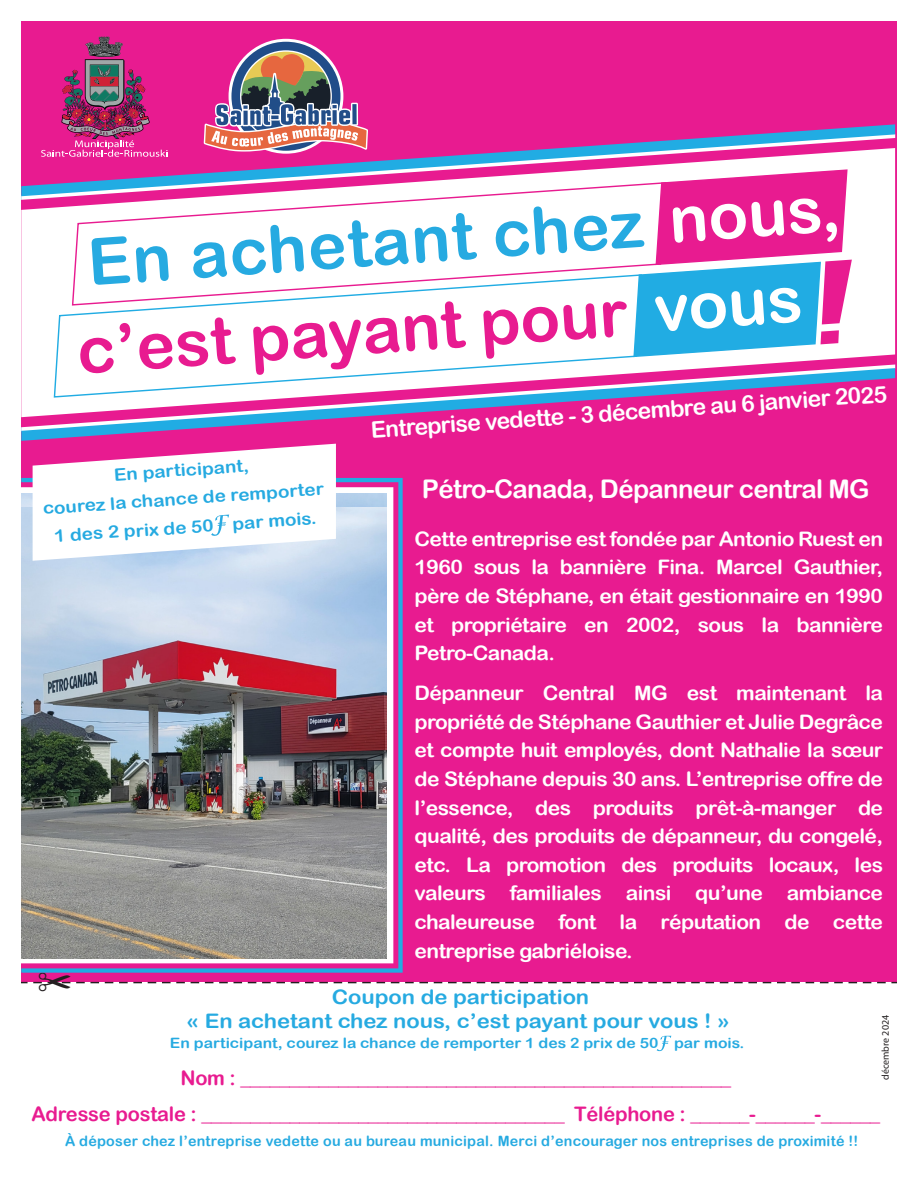
<style>
.page{position:relative;width:918px;height:1188px;background:#fff}
.page>*{position:absolute;margin:0;border:0;box-sizing:border-box;transform-origin:0 0}
.t1{font:65.25px/87.3px "Arial Rounded MT Bold";color:#e81b90}
.t2{font:65.25px "Arial Rounded MT Bold";color:#fff}
.t3{font:25.8px "Arial Rounded MT Bold";letter-spacing:-.025em;color:#fff}
.t4{font:22.95px "Arial Rounded MT Bold";color:#fff}
.t5{font:19.95px/28.7px "Arial Rounded MT Bold";letter-spacing:-.025em;color:#fff;text-align:justify;scale:1.05 1}
.t6{font:19.95px/35.7px "Arial Rounded MT Bold";letter-spacing:-.01em;color:#e81b90;text-align:center}
.t7{font:19.95px/24px "Arial Rounded MT Bold";color:#26aae1;text-align:center;scale:1.1 1}
.t8{font:17.1px/28.7px "Arial Rounded MT Bold";color:#26aae1;text-align:center;scale:1.1 1}
.t9{font:14.25px "Arial Rounded MT Bold";letter-spacing:.01em;color:#26aae1}
.t10{font:14.25px "Arial Rounded MT Bold";letter-spacing:.01em;color:#26aae1;scale:1.1 1}
.t11{font:10.05px "Myriad Pro";color:#231f20}
.s1{color:#26aae1}
.s2{color:#fff}
</style>
<div class="page">
<div style="left:21px;top:21px;width:876px;height:1133px;background:#e81b90"></div>
<svg style="left:21px;top:130px;width:874px;height:304px"></svg>
<svg style="left:71px;top:181px;width:562px;height:92px;background:#f9ecf6"></svg>
<svg style="left:53px;top:273px;width:590px;height:125px;background:#f5f0f8"></svg>
<svg style="left:633px;top:169px;width:219px;height:189px"></svg>
<svg style="left:41px;top:37px;width:127px;height:120px"></svg>
<div style="left:229px;top:39px;width:114px;height:115px;border:13px solid #fff;border-radius:50%"></div>
<div style="left:231px;top:42px;width:109px;height:109px;border:9px solid #204d89;border-radius:50%"></div>
<svg style="left:204px;top:54px;width:164px;height:98px"></svg>
<div style="left:21px;top:982px;width:876px;height:172px;background:#fff"></div>
<svg style="left:657px;top:1036px;width:14px;height:15px"></svg>
<svg style="left:21px;top:478px;width:382px;height:495px;background:#3b98d7"></svg>
<svg style="left:21px;top:482px;width:377px;height:486px"></svg>
<svg style="left:21px;top:487px;width:372px;height:476px;background:#e7eaef"></svg>
<img style="left:21px;top:507px;width:365px;height:451px">
<svg style="left:33px;top:444px;width:303px;height:117px;background:#f7e6f3"></svg>
<svg style="left:39px;top:981px;width:31px;height:11px"></svg>
<p class="t2" style="left:666px;top:181px;width:173px;rotate:-4deg">nous,</p>
<p class="t1" style="left:68px;top:219px;width:729px;rotate:-4deg"><span class="s1">En achetant chez </span>c’est payant pour <span class="s2">vous</span></p>
<p class="t8" style="left:40px;top:465px;width:258px;rotate:-4deg">En participant,<br>courez la chance de remporter<br>1 des 2 prix de 50 par mois.</p>
<p class="t4" style="left:370px;top:416px;width:519px;rotate:-4deg">Entreprise vedette - 3 décembre au 6 janvier 2025</p>
<p class="t3" style="left:422px;top:474px;width:449px">Pétro-Canada, Dépanneur central MG</p>
<p class="t5" style="left:415px;top:524px;width:448px">Cette entreprise est fondée par Antonio Ruest en 1960 sous la bannière Fina. Marcel Gauthier, père de Stéphane, en était gestionnaire en 1990 et propriétaire en 2002, sous la bannière Petro-Canada.</p>
<p class="t5" style="left:415px;top:679px;width:448px">Dépanneur Central MG est maintenant la propriété de Stéphane Gauthier et Julie Degrâce et compte huit employés, dont Nathalie la sœur de Stéphane depuis 30 ans. L’entreprise offre de l’essence, des produits prêt-à-manger de qualité, des produits de dépanneur, du congelé, etc. La promotion des produits locaux, les valeurs familiales ainsi qu’une ambiance chaleureuse font la réputation de cette entreprise gabriéloise.</p>
<p class="t7" style="left:186px;top:984px;width:496px">Coupon de participation<br>« En achetant chez nous, c’est payant pour vous ! »</p>
<p class="t10" style="left:170px;top:1035px;width:524px">En participant, courez la chance de remporter 1 des 2 prix de 50 par mois.</p>
<p class="t11" style="left:879px;top:1080px;width:67px;rotate:-90deg">décembre 2024</p>
<p class="t6" style="left:31px;top:1060px;width:850px">Nom : __________________________________________________<br>Adresse postale : _____________________________________ Téléphone : ______-______-______</p>
<p class="t9" style="left:65px;top:1132px;width:795px">À déposer chez l’entreprise vedette ou au bureau municipal. Merci d’encourager nos entreprises de proximité !!</p>
</div>
